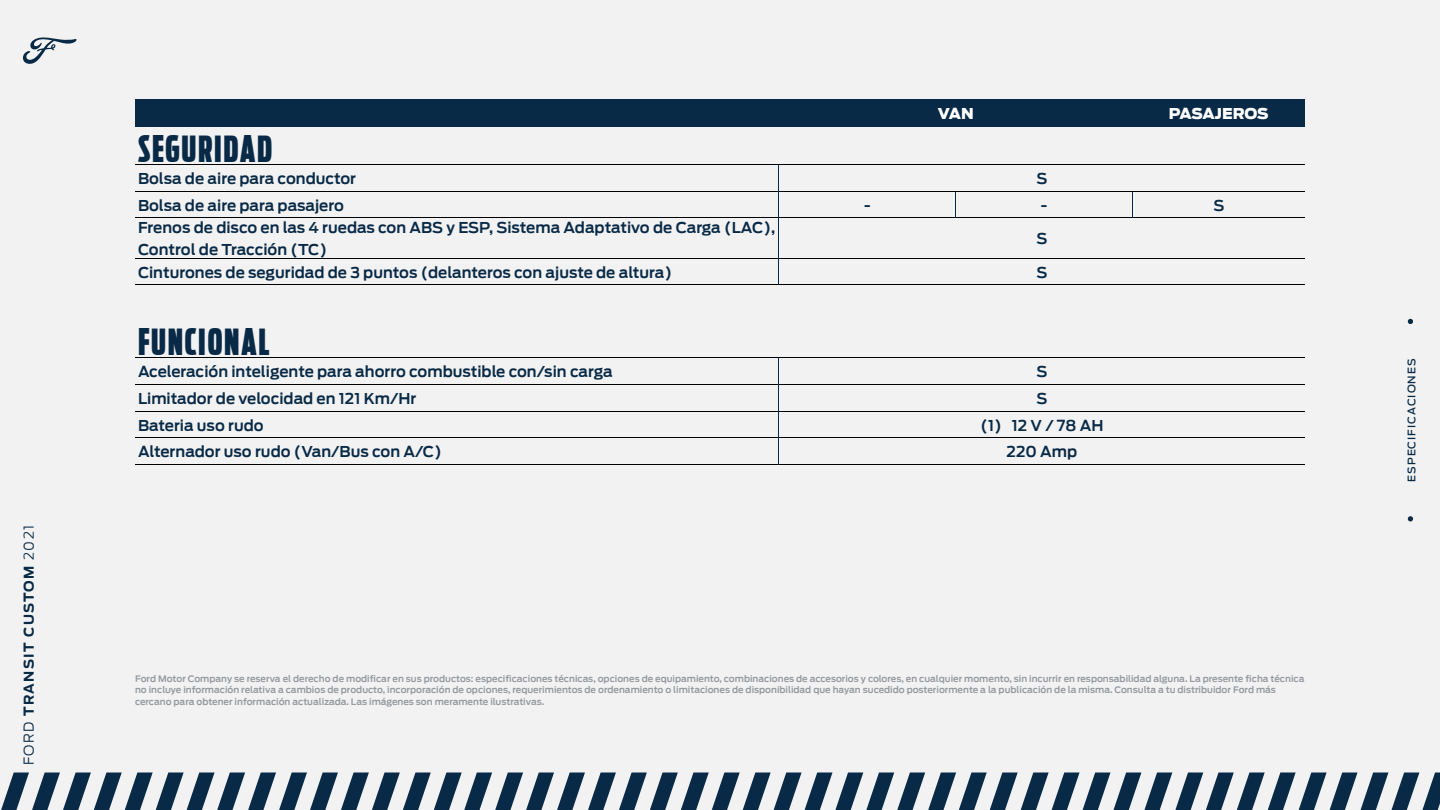
<style>
.page{position:relative;width:1440px;height:810px;background:#f2f2f2}
.page>*{position:absolute;margin:0;border:0;box-sizing:border-box;transform-origin:0 0}
.t1{font:36px "Ford Antenna Comp Black";letter-spacing:.05em;color:#092a46}
.t2{font:15px/22.5px "Ford Antenna Semibold";color:#092a46}
.t3{font:15px "Ford Antenna Black";letter-spacing:-.015em;color:#fff}
.t4{font:13.5px "Ford Antenna Bold";letter-spacing:.1em;color:#092a46}
.t5{font:10.5px "Ford Antenna Medium";letter-spacing:.1em;color:#092a46}
.t6{font:9px/11.2px "Ford Antenna Semibold";color:#969a9f}
.s1{font-family:"Ford Antenna Light"}
</style>
<div class="page">
<hr style="left:135px;top:99px;width:644px;height:3px;background:#092a46">
<hr style="left:779px;top:99px;width:354px;height:3px;background:#092a46">
<hr style="left:1133px;top:99px;width:172px;height:3px;background:#092a46">
<div style="left:135px;top:102px;width:1170px;height:25px;background:#092a46"></div>
<hr style="left:135px;top:165px;width:644px;height:1px;background:#000">
<hr style="left:779px;top:165px;width:177px;height:1px;background:#000">
<hr style="left:956px;top:165px;width:177px;height:1px;background:#000">
<hr style="left:1133px;top:165px;width:172px;height:1px;background:#000">
<hr style="left:135px;top:191px;width:644px;height:1px;background:#000">
<hr style="left:779px;top:191px;width:177px;height:1px;background:#000">
<hr style="left:956px;top:191px;width:177px;height:1px;background:#000">
<hr style="left:1133px;top:191px;width:172px;height:1px;background:#000">
<hr style="left:135px;top:217px;width:644px;height:1px;background:#000">
<hr style="left:779px;top:217px;width:177px;height:1px;background:#000">
<hr style="left:956px;top:217px;width:177px;height:1px;background:#000">
<hr style="left:1133px;top:217px;width:172px;height:1px;background:#000">
<hr style="left:135px;top:258px;width:644px;height:1px;background:#000">
<hr style="left:779px;top:258px;width:177px;height:1px;background:#000">
<hr style="left:956px;top:258px;width:177px;height:1px;background:#000">
<hr style="left:1133px;top:258px;width:172px;height:1px;background:#000">
<hr style="left:135px;top:285px;width:644px;height:1px;background:#000">
<hr style="left:779px;top:285px;width:177px;height:1px;background:#000">
<hr style="left:956px;top:285px;width:177px;height:1px;background:#000">
<hr style="left:1133px;top:285px;width:172px;height:1px;background:#000">
<svg style="left:779px;top:165px;width:1px;height:52px"></svg>
<hr style="left:779px;top:218px;width:1px;height:40px;background:#092a46">
<svg style="left:779px;top:259px;width:1px;height:26px"></svg>
<svg style="left:955px;top:192px;width:1px;height:25px"></svg>
<svg style="left:1132px;top:192px;width:1px;height:25px"></svg>
<hr style="left:135px;top:358px;width:644px;height:1px;background:#000">
<hr style="left:779px;top:358px;width:526px;height:1px;background:#000">
<hr style="left:135px;top:384px;width:644px;height:1px;background:#000">
<hr style="left:779px;top:384px;width:526px;height:1px;background:#000">
<hr style="left:135px;top:411px;width:644px;height:1px;background:#000">
<hr style="left:779px;top:411px;width:526px;height:1px;background:#000">
<hr style="left:135px;top:438px;width:644px;height:1px;background:#000">
<hr style="left:779px;top:438px;width:526px;height:1px;background:#000">
<hr style="left:135px;top:464px;width:644px;height:1px;background:#000">
<hr style="left:779px;top:464px;width:526px;height:1px;background:#000">
<svg style="left:779px;top:358px;width:1px;height:106px"></svg>
<svg style="left:1px;top:773px;width:1439px;height:37px"></svg>
<svg style="left:1408px;top:319px;width:5px;height:5px"></svg>
<svg style="left:1408px;top:516px;width:5px;height:5px"></svg>
<svg style="left:23px;top:37px;width:54px;height:27px"></svg>
<h3 class="t4" style="left:17px;top:765px;width:242px;rotate:-90deg"><span class="s1">FORD</span> TRANSIT CUSTOM <span class="s1">2021</span></h3>
<h2 class="t3" style="left:938px;top:100px;width:38px">VAN</h2>
<h2 class="t3" style="left:1169px;top:100px;width:101px">PASAJEROS</h2>
<h1 class="t1" style="left:138px;top:117px;width:136px">SEGURIDAD</h1>
<h2 class="t2" style="left:138px;top:166px;width:220px">Bolsa de aire para conductor</h2>
<h2 class="t2" style="left:1036px;top:166px;width:12px">S</h2>
<h2 class="t2" style="left:138px;top:192px;width:207px">Bolsa de aire para pasajero</h2>
<h2 class="t2" style="left:864px;top:192px;width:8px">-</h2>
<h2 class="t2" style="left:1041px;top:192px;width:8px">-</h2>
<h2 class="t2" style="left:1213px;top:192px;width:12px">S</h2>
<h2 class="t2" style="left:138px;top:215px;width:639px">Frenos de disco en las 4 ruedas con ABS y ESP, Sistema Adaptativo de Carga (LAC),<br>Control de Tracción (TC)</h2>
<h2 class="t2" style="left:1036px;top:226px;width:12px">S</h2>
<h2 class="t2" style="left:138px;top:259px;width:536px">Cinturones de seguridad de 3 puntos (delanteros con ajuste de altura)</h2>
<h2 class="t2" style="left:1036px;top:259px;width:12px">S</h2>
<h1 class="t1" style="left:138px;top:310px;width:133px">FUNCIONAL</h1>
<h2 class="t2" style="left:138px;top:359px;width:476px">Aceleración inteligente para ahorro combustible con/sin carga</h2>
<h2 class="t2" style="left:1036px;top:359px;width:12px">S</h2>
<h2 class="t2" style="left:138px;top:386px;width:280px">Limitador de velocidad en 121 Km/Hr</h2>
<h2 class="t2" style="left:1036px;top:386px;width:12px">S</h2>
<h2 class="t2" style="left:138px;top:412px;width:127px">Bateria uso rudo</h2>
<h2 class="t2" style="left:980px;top:412px;width:125px">(1) 12 V / 78 AH</h2>
<h2 class="t2" style="left:138px;top:439px;width:305px">Alternador uso rudo (Van/Bus con A/C)</h2>
<h2 class="t2" style="left:1007px;top:439px;width:72px">220 Amp</h2>
<p class="t6" style="left:135px;top:672px;width:1171px">Ford Motor Company se reserva el derecho de modificar en sus productos: especificaciones técnicas, opciones de equipamiento, combinaciones de accesorios y colores, en cualquier momento, sin incurrir en responsabilidad alguna. La presente ficha técnica no incluye información relativa a cambios de producto, incorporación de opciones, requerimientos de ordenamiento o limitaciones de disponibilidad que hayan sucedido posteriormente a la publicación de la misma. Consulta a tu distribuidor Ford más cercano para obtener información actualizada. Las imágenes son meramente ilustrativas.</p>
<p class="t5" style="left:1402px;top:482px;width:125px;rotate:-90deg">ESPECIFICACIONES</p>
</div>
